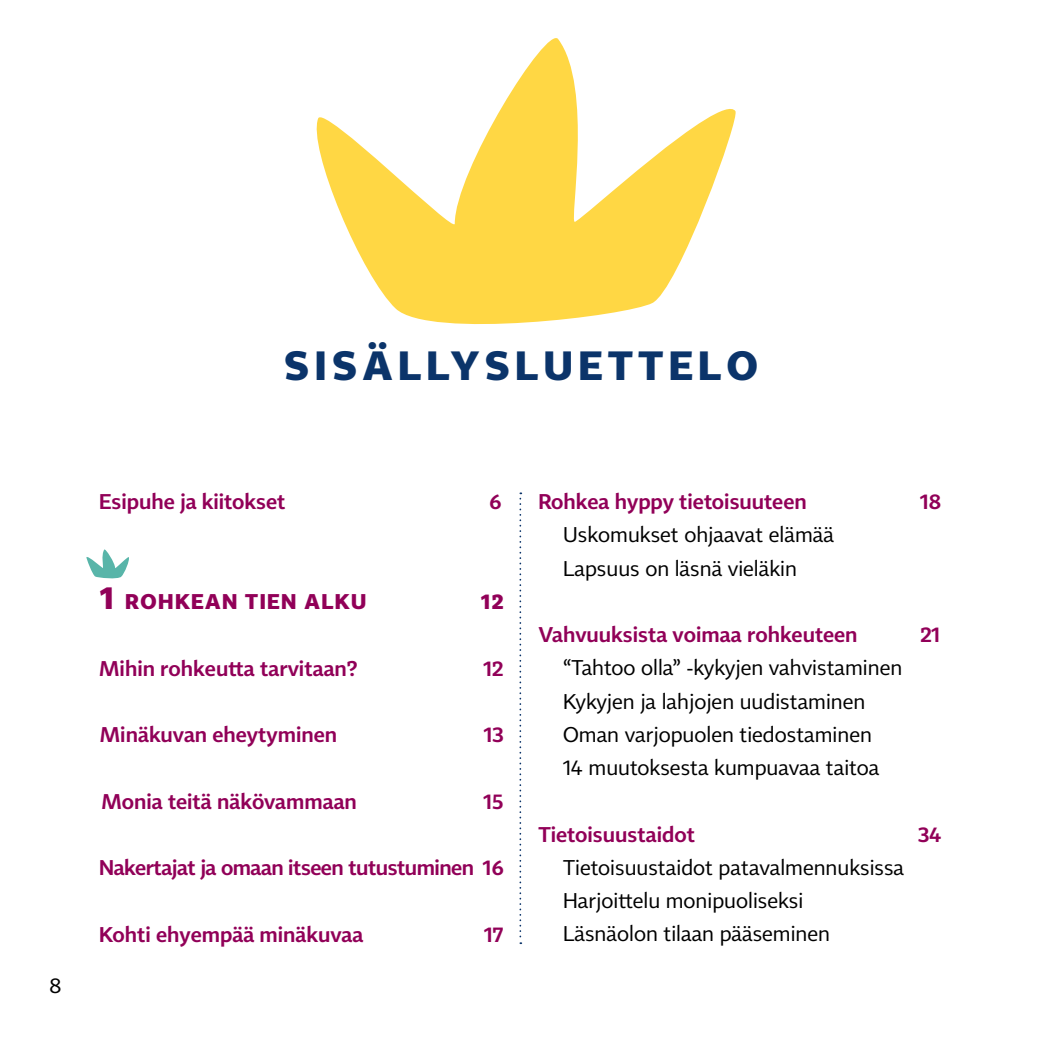
<style>
.page{position:relative;width:1042px;height:1042px;background:#fff}
.page>*{position:absolute;margin:0;border:0;box-sizing:border-box;transform-origin:0 0}
.t1{font:700 40.25px "Tabac Sans";letter-spacing:.14em;color:#0b346a}
.t2{font:21px "Tabac Sans";color:#000}
.t3{font:600 21px "Tabac Sans";color:#910058}
.t4{font:600 21px "Tabac Sans";letter-spacing:-.025em;color:#910058}
.t5{font:700 21px "Tabac Sans";letter-spacing:.07em;color:#910058}
.s1{font-size:31.5px}
</style>
<div class="page">
<svg style="left:316px;top:38px;width:420px;height:287px"></svg>
<svg style="left:86px;top:549px;width:43px;height:30px"></svg>
<svg style="left:519px;top:492px;width:2px;height:452px"></svg>
<h1 class="t1" style="left:284px;top:341px;width:475px">SISÄLLYSLUETTELO</h1>
<p class="t2" style="left:50px;top:973px;width:13px">8</p>
<p class="t3" style="left:99px;top:489px;width:188px">Esipuhe ja kiitokset</p>
<p class="t3" style="left:489px;top:489px;width:13px">6</p>
<p class="t5" style="left:100px;top:588px;width:268px"><span class="s1">1</span> ROHKEAN TIEN ALKU</p>
<p class="t5" style="left:481px;top:588px;width:24px">12</p>
<p class="t3" style="left:99px;top:655px;width:260px">Mihin rohkeutta tarvitaan?</p>
<p class="t3" style="left:483px;top:655px;width:21px">12</p>
<p class="t3" style="left:100px;top:722px;width:239px">Minäkuvan eheytyminen</p>
<p class="t3" style="left:484px;top:722px;width:21px">13</p>
<p class="t3" style="left:102px;top:788px;width:257px">Monia teitä näkövammaan</p>
<p class="t3" style="left:483px;top:788px;width:22px">15</p>
<p class="t4" style="left:99px;top:855px;width:406px">Nakertajat ja omaan itseen tutustuminen 16</p>
<p class="t3" style="left:99px;top:921px;width:266px">Kohti ehyempää minäkuvaa</p>
<p class="t3" style="left:484px;top:921px;width:21px">17</p>
<p class="t3" style="left:538px;top:489px;width:270px">Rohkea hyppy tietoisuuteen</p>
<p class="t3" style="left:920px;top:489px;width:23px">18</p>
<p class="t2" style="left:563px;top:522px;width:272px">Uskomukset ohjaavat elämää</p>
<p class="t2" style="left:563px;top:555px;width:235px">Lapsuus on läsnä vieläkin</p>
<p class="t3" style="left:538px;top:622px;width:321px">Vahvuuksista voimaa rohkeuteen</p>
<p class="t3" style="left:920px;top:622px;width:21px">21</p>
<p class="t2" style="left:563px;top:655px;width:341px">“Tahtoo olla” -kykyjen vahvistaminen</p>
<p class="t2" style="left:563px;top:688px;width:304px">Kykyjen ja lahjojen uudistaminen</p>
<p class="t2" style="left:563px;top:722px;width:310px">Oman varjopuolen tiedostaminen</p>
<p class="t2" style="left:563px;top:755px;width:318px">14 muutoksesta kumpuavaa taitoa</p>
<p class="t3" style="left:538px;top:821px;width:158px">Tietoisuustaidot</p>
<p class="t3" style="left:918px;top:821px;width:25px">34</p>
<p class="t2" style="left:563px;top:855px;width:342px">Tietoisuustaidot patavalmennuksissa</p>
<p class="t2" style="left:563px;top:888px;width:242px">Harjoittelu monipuoliseksi</p>
<p class="t2" style="left:563px;top:921px;width:268px">Läsnäolon tilaan pääseminen</p>
</div>
